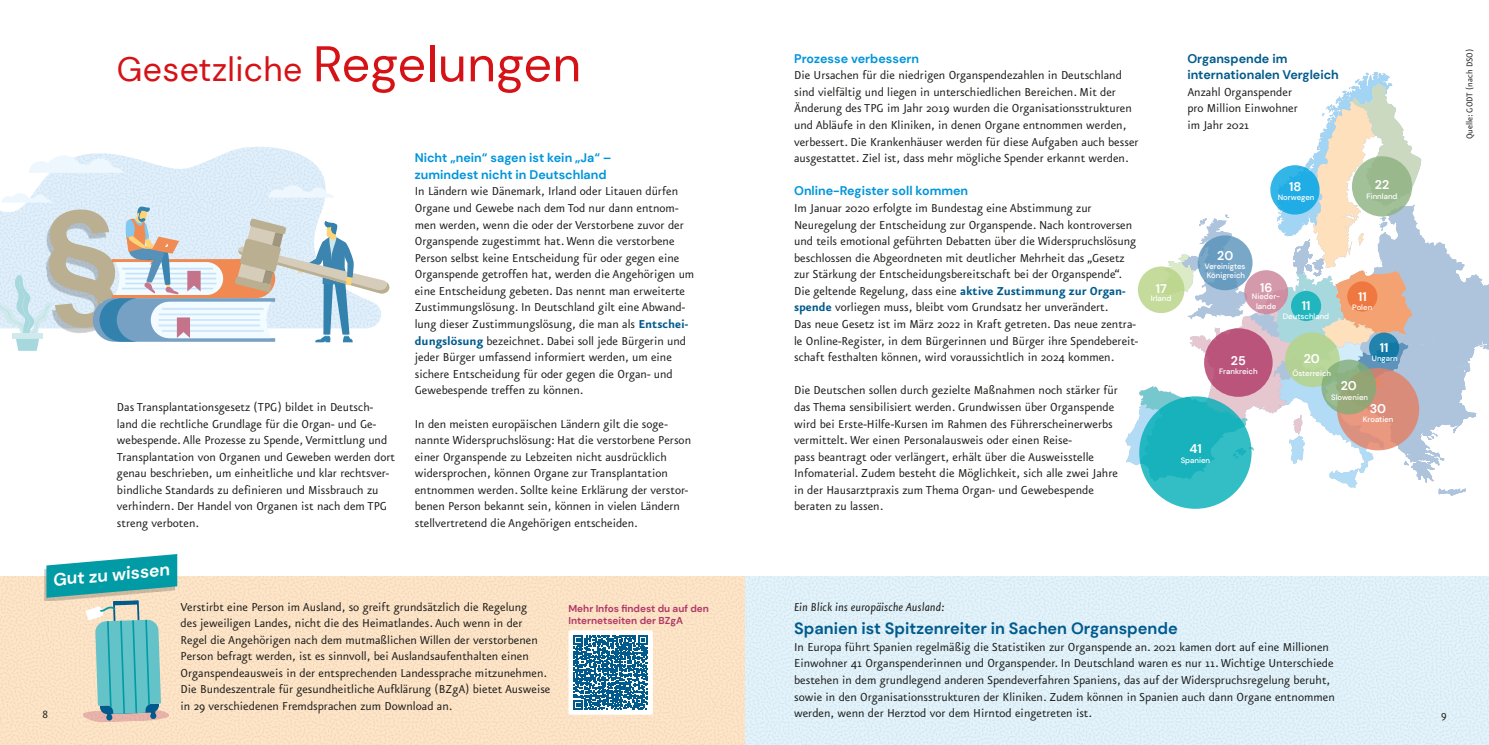
<style>
.page{position:relative;width:1489px;height:745px;background:#fff}
.page>*{position:absolute;margin:0;border:0;box-sizing:border-box;transform-origin:0 0}
.Headline_1_Neu{font:33.75px "DM Sans";letter-spacing:.01em;color:#d51317}
.Headl_schräg{font:700 17.5px "DM Sans";color:#fff}
.Subhead_türkis{font:700 16.25px "DM Sans";color:#005a8c}
.Copy_neu{font:13.75px/16.5px "Eureka Sans";color:#1d1d1b}
.Copy_neu-2{font:italic 13.75px "Eureka Sans";color:#1d1d1b}
.t1{font:700 12.62px "DM Sans";color:#fff}
.Subhead_türkis-2{font:700 12.5px/16.5px "DM Sans";color:#0095db}
.Subhead_türkis-3{font:700 12.5px/16.5px "DM Sans";color:#005a8c}
.t2{font:12.5px "Eureka Sans";color:#1d1d1b}
.Copy_neu-3{font:700 10px/12.5px "DM Sans";color:#b03866}
.BU_Erklärtext{font:10px "Eureka Sans";color:#1d1d1b}
.t3{font:500 7.75px/9.2px "DM Sans";color:#fff;text-align:center}
.s1{font-size:50px}
.s2{font-weight:700;color:#005a8c}
</style>
<div class="page">
<img style="left:40px;top:147px;width:286px;height:38px">
<svg style="left:29px;top:155px;width:95px;height:18px"></svg>
<svg style="left:0;top:185px;width:390px;height:165px"></svg>
<img style="left:744px;top:576px;width:744px;height:168px">
<div style="left:0;top:576px;width:744px;height:168px;background:#fee5c8"></div>
<div style="left:568px;top:629px;width:85px;height:85px;background:#fff;border-radius:2px"></div>
<svg style="left:573px;top:635px;width:74px;height:74px"></svg>
<svg style="left:1125px;top:72px;width:363px;height:423px"></svg>
<div style="left:1284px;top:332px;width:55px;height:55px;background:#b4d495;border-radius:50%"></div>
<div style="left:1203px;top:328px;width:69px;height:68px;background:#ba547b;border-radius:50%"></div>
<svg style="left:1139px;top:396px;width:112px;height:112px;background:#24b6bf"></svg>
<svg style="left:1336px;top:368px;width:82px;height:82px;background:#dd907c"></svg>
<svg style="left:1321px;top:359px;width:55px;height:55px;background:#92ad7f"></svg>
<div style="left:1290px;top:291px;width:30px;height:30px;background:#21b5be;border-radius:50%"></div>
<svg style="left:1368px;top:332px;width:30px;height:30px"></svg>
<div style="left:1351px;top:156px;width:60px;height:60px;background:#99b98d;border-radius:50%"></div>
<div style="left:1347px;top:281px;width:30px;height:30px;background:#ee783f;border-radius:50%"></div>
<svg style="left:1270px;top:165px;width:49px;height:49px;background:#28b0e5"></svg>
<div style="left:1244px;top:270px;width:43px;height:44px;background:#d499ab;border-radius:50%"></div>
<div style="left:1137px;top:266px;width:47px;height:47px;background:#c4db9c;border-radius:50%"></div>
<svg style="left:1197px;top:235px;width:55px;height:55px;background:#72a2c4"></svg>
<svg style="left:46px;top:554px;width:131px;height:168px"></svg>
<p class="Headline_1_Neu" style="left:117px;top:49px;width:465px">Gesetzliche <span class="s1">Regelungen</span></p>
<p class="Copy_neu" style="left:117px;top:399px;width:280px">Das Transplantationsgesetz (TPG) bildet in Deutsch&shy;land die rechtliche Grundlage für die Organ- und Ge&shy;webespende. Alle Prozesse zu Spende, Vermittlung und Transplantation von Organen und Geweben werden dort genau beschrieben, um einheitliche und klar rechtsver&shy;bindliche Standards zu definieren und Missbrauch zu verhindern. Der Handel von Organen ist nach dem TPG streng verboten.</p>
<p class="Headl_schräg" style="left:52px;top:568px;width:119px;rotate:-5deg">Gut zu wissen</p>
<p class="Subhead_türkis-2" style="left:415px;top:149px;width:198px">Nicht „nein“ sagen ist kein „Ja“ – zumindest nicht in Deutschland</p>
<p class="Copy_neu" style="left:415px;top:184px;width:281px">In Ländern wie Dänemark, Irland oder Litauen dürfen Organe und Gewebe nach dem Tod nur dann entnom&shy;men werden, wenn die oder der Verstorbene zuvor der Organspende zugestimmt hat. Wenn die verstorbene Person selbst keine Entscheidung für oder gegen eine Organspende getroffen hat, werden die Angehörigen um eine Entscheidung gebeten. Das nennt man erweiterte Zustimmungslösung. In Deutschland gilt eine Abwand&shy;lung dieser Zustimmungslösung, die man als <span class="s2">Entschei&shy;dungslösung</span> bezeichnet. Dabei soll jede Bürgerin und jeder Bürger umfassend informiert werden, um eine sichere Entscheidung für oder gegen die Organ- und Gewebespende treffen zu können.</p>
<p class="Copy_neu" style="left:415px;top:415px;width:278px">In den meisten europäischen Ländern gilt die soge&shy;nannte Widerspruchslösung: Hat die verstorbene Person einer Organspende zu Lebzeiten nicht ausdrücklich widersprochen, können Organe zur Transplantation entnommen werden. Sollte keine Erklärung der verstor&shy;benen Person bekannt sein, können in vielen Ländern stellvertretend die Angehörigen entscheiden.</p>
<p class="Subhead_türkis-2" style="left:794px;top:50px;width:126px">Prozesse verbessern</p>
<p class="Copy_neu" style="left:794px;top:68px;width:346px">Die Ursachen für die niedrigen Organspendezahlen in Deutschland sind vielfältig und liegen in unterschiedlichen Bereichen. Mit der Änderung des TPG im Jahr 2019 wurden die Organisationsstrukturen und Abläufe in den Kliniken, in denen Organe entnommen werden, verbessert. Die Krankenhäuser werden für diese Aufgaben auch besser ausgestattet. Ziel ist, dass mehr mögliche Spender erkannt werden.</p>
<p class="Subhead_türkis-2" style="left:794px;top:182px;width:176px">Online-Register soll kommen</p>
<p class="Copy_neu" style="left:794px;top:200px;width:345px">Im Januar 2020 erfolgte im Bundestag eine Abstimmung zur Neuregelung der Entscheidung zur Organspende. Nach kontroversen und teils emotional geführten Debatten über die Widerspruchslösung beschlossen die Abgeordneten mit deutlicher Mehrheit das „Gesetz zur Stärkung der Entscheidungsbereitschaft bei der Organspende“.<br>Die geltende Regelung, dass eine <span class="s2">aktive Zustimmung zur Organ&shy;spende</span> vorliegen muss, bleibt vom Grundsatz her unverändert.<br>Das neue Gesetz ist im März 2022 in Kraft getreten. Das neue zentra&shy;le Online-Register, in dem Bürgerinnen und Bürger ihre Spendebereit&shy;schaft festhalten können, wird voraussichtlich in 2024 kommen.</p>
<p class="Copy_neu" style="left:794px;top:382px;width:325px">Die Deutschen sollen durch gezielte Maßnahmen noch stärker für das Thema sensibilisiert werden. Grundwissen über Organspende wird bei Erste-Hilfe-Kursen im Rahmen des Führerscheinerwerbs vermittelt. Wer einen Personalausweis oder einen Reise-<br>pass beantragt oder verlängert, erhält über die Ausweisstelle Infomaterial. Zudem besteht die Möglichkeit, sich alle zwei Jahre in der Hausarztpraxis zum Thema Organ- und Gewebespende beraten zu lassen.</p>
<p class="Subhead_türkis-3" style="left:1187px;top:50px;width:153px">Organspende im internationalen Vergleich</p>
<p class="Copy_neu" style="left:1187px;top:84px;width:112px">Anzahl Organspender pro Million Einwohner im Jahr 2021</p>
<p class="t1" style="left:1288px;top:178px;width:14px">18</p>
<p class="t3" style="left:1277px;top:192px;width:38px">Norwegen</p>
<p class="t1" style="left:1374px;top:176px;width:16px">22</p>
<p class="t3" style="left:1366px;top:191px;width:32px">Finnland</p>
<p class="t1" style="left:1155px;top:280px;width:13px">17</p>
<p class="t3" style="left:1150px;top:294px;width:22px">Irland</p>
<p class="t1" style="left:1217px;top:248px;width:18px">20</p>
<p class="t3" style="left:1204px;top:261px;width:42px;text-align:left">Vereinigtes<br>Königreich</p>
<p class="t1" style="left:1259px;top:279px;width:14px">16</p>
<p class="t3" style="left:1251px;top:292px;width:30px">Nieder&shy;lande</p>
<p class="t1" style="left:1301px;top:298px;width:10px">11</p>
<p class="t1" style="left:1230px;top:352px;width:16px">25</p>
<p class="t3" style="left:1218px;top:366px;width:40px">Frankreich</p>
<p class="t3" style="left:1282px;top:312px;width:48px">Deutschland</p>
<p class="t1" style="left:1303px;top:350px;width:18px">20</p>
<p class="t3" style="left:1292px;top:368px;width:40px">Österreich</p>
<p class="t1" style="left:1357px;top:288px;width:10px">11</p>
<p class="t3" style="left:1352px;top:303px;width:21px">Polen</p>
<p class="t1" style="left:1379px;top:339px;width:10px">11</p>
<p class="t1" style="left:1340px;top:378px;width:18px">20</p>
<p class="t3" style="left:1371px;top:353px;width:27px">Ungarn</p>
<p class="t3" style="left:1330px;top:392px;width:38px">Slowenien</p>
<p class="t1" style="left:1369px;top:400px;width:18px">30</p>
<p class="t1" style="left:1189px;top:440px;width:14px">41</p>
<p class="t3" style="left:1180px;top:455px;width:31px">Spanien</p>
<p class="t3" style="left:1362px;top:414px;width:32px">Kroatien</p>
<p class="Copy_neu" style="left:181px;top:598px;width:371px">Verstirbt eine Person im Ausland, so greift grundsätzlich die Regelung<br>des jeweiligen Landes, nicht die des Heimatlandes. Auch wenn in der Regel die Angehörigen nach dem mutmaßlichen Willen der verstorbenen Person befragt werden, ist es sinnvoll, bei Auslandsaufenthalten einen Organspendeausweis in der entsprechenden Landessprache mitzunehmen.<br>Die Bundeszentrale für gesundheitliche Aufklärung (BZgA) bietet Ausweise in 29 verschiedenen Fremdsprachen zum Download an.</p>
<p class="Copy_neu-2" style="left:794px;top:599px;width:152px">Ein Blick ins europäische Ausland:</p>
<p class="Copy_neu-3" style="left:568px;top:601px;width:142px">Mehr Infos findest du auf den<br>Internetseiten der BZgA</p>
<p class="Subhead_türkis" style="left:794px;top:618px;width:385px">Spanien ist Spitzenreiter in Sachen Organspende</p>
<p class="Copy_neu" style="left:794px;top:638px;width:542px">In Europa führt Spanien regelmäßig die Statistiken zur Organspende an. 2021 kamen dort auf eine Millionen Einwohner 41 Organspenderinnen und Organspender. In Deutschland waren es nur 11. Wichtige Unterschiede bestehen in dem grundlegend anderen Spendeverfahren Spaniens, das auf der Widerspruchsregelung beruht, sowie in den Organisationsstrukturen der Kliniken. Zudem können in Spanien auch dann Organe entnommen werden, wenn der Herztod vor dem Hirntod eingetreten ist.</p>
<p class="t2" style="left:43px;top:708px;width:7px">8</p>
<p class="t2" style="left:1440px;top:708px;width:7px">9</p>
<p class="BU_Erklärtext" style="left:1464px;top:139px;width:92px;rotate:-90deg">Quelle: GODT (nach DSO)</p>
</div>
